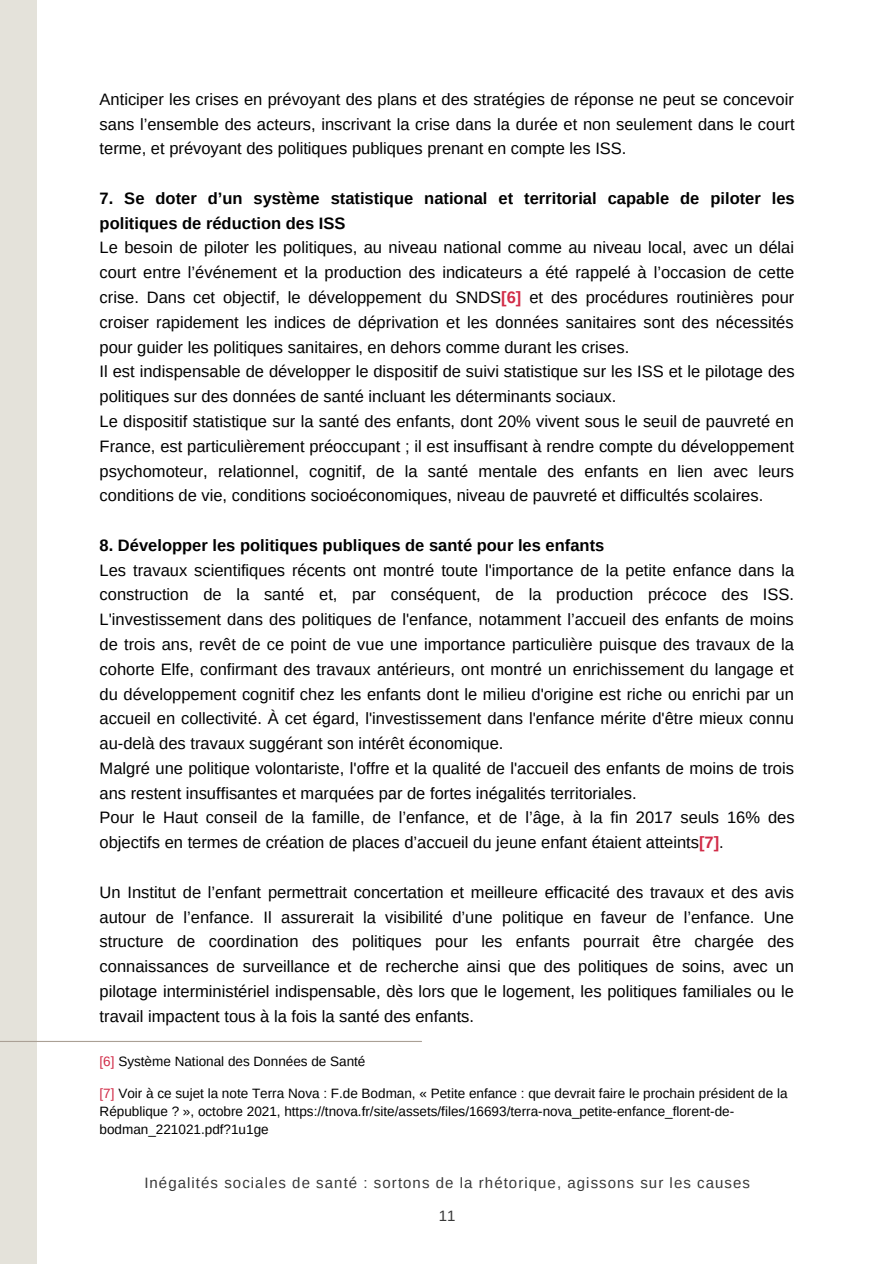
<style>
.page{position:relative;width:894px;height:1264px;background:#fff}
.page>*{position:absolute;margin:0;border:0;box-sizing:border-box;transform-origin:0 0}
.t1{font:16.5px/24.8px "Arimo";color:#000;text-align:justify}
.t2{font:700 16.5px/24.8px "Arimo";color:#000}
.t3{font:15px "Arimo";letter-spacing:.07em;color:#393939}
.t4{font:13.5px/18px "Arimo";color:#000}
.s1{font-weight:700;color:#d12b47}
.s2{color:#d12b47}
</style>
<div class="page">
<div style="left:0;top:0;width:37px;height:1263px;background:#e4e2da"></div>
<hr style="left:0;top:1040px;width:421px;height:2px;background:#aaa095">
<p class="t1" style="left:99px;top:87px;width:696px">Anticiper les crises en prévoyant des plans et des stratégies de réponse ne peut se concevoir sans l’ensemble des acteurs, inscrivant la crise dans la durée et non seulement dans le court terme, et prévoyant des politiques publiques prenant en compte les ISS.</p>
<p class="t2" style="left:99px;top:186px;width:696px">7. Se doter d’un système statistique national et territorial capable de piloter les politiques de réduction des ISS</p>
<p class="t1" style="left:99px;top:235px;width:696px">Le besoin de piloter les politiques, au niveau national comme au niveau local, avec un délai court entre l’événement et la production des indicateurs a été rappelé à l’occasion de cette crise. Dans cet objectif, le développement du SNDS<span class="s1">[6]</span> et des procédures routinières pour croiser rapidement les indices de déprivation et les données sanitaires sont des nécessités pour guider les politiques sanitaires, en dehors comme durant les crises.</p>
<p class="t1" style="left:99px;top:359px;width:696px">Il est indispensable de développer le dispositif de suivi statistique sur les ISS et le pilotage des politiques sur des données de santé incluant les déterminants sociaux.</p>
<p class="t1" style="left:99px;top:409px;width:696px">Le dispositif statistique sur la santé des enfants, dont 20% vivent sous le seuil de pauvreté en France, est particulièrement préoccupant ; il est insuffisant à rendre compte du développement psychomoteur, relationnel, cognitif, de la santé mentale des enfants en lien avec leurs conditions de vie, conditions socioéconomiques, niveau de pauvreté et difficultés scolaires.</p>
<p class="t2" style="left:99px;top:533px;width:506px">8. Développer les politiques publiques de santé pour les enfants</p>
<p class="t1" style="left:99px;top:557px;width:696px">Les travaux scientifiques récents ont montré toute l'importance de la petite enfance dans la construction de la santé et, par conséquent, de la production précoce des ISS.<br>L'investissement dans des politiques de l'enfance, notamment l’accueil des enfants de moins de trois ans, revêt de ce point de vue une importance particulière puisque des travaux de la cohorte Elfe, confirmant des travaux antérieurs, ont montré un enrichissement du langage et du développement cognitif chez les enfants dont le milieu d'origine est riche ou enrichi par un accueil en collectivité. À cet égard, l'investissement dans l'enfance mérite d'être mieux connu au-delà des travaux suggérant son intérêt économique.</p>
<p class="t1" style="left:99px;top:755px;width:695px">Malgré une politique volontariste, l'offre et la qualité de l'accueil des enfants de moins de trois ans restent insuffisantes et marquées par de fortes inégalités territoriales.</p>
<p class="t1" style="left:99px;top:805px;width:696px">Pour le Haut conseil de la famille, de l’enfance, et de l’âge, à la fin 2017 seuls 16% des objectifs en termes de création de places d’accueil du jeune enfant étaient atteints<span class="s1">[7]</span>.</p>
<p class="t1" style="left:99px;top:879px;width:696px">Un Institut de l’enfant permettrait concertation et meilleure efficacité des travaux et des avis autour de l’enfance. Il assurerait la visibilité d’une politique en faveur de l’enfance. Une structure de coordination des politiques pour les enfants pourrait être chargée des connaissances de surveillance et de recherche ainsi que des politiques de soins, avec un pilotage interministériel indispensable, dès lors que le logement, les politiques familiales ou le travail impactent tous à la fois la santé des enfants.</p>
<p class="t4" style="left:99px;top:1052px;width:267px"><span class="s2">[6]</span> Système National des Données de Santé</p>
<p class="t4" style="left:99px;top:1084px;width:689px"><span class="s2">[7]</span> Voir à ce sujet la note Terra Nova : F.de Bodman, « Petite enfance : que devrait faire le prochain président de la<br>République ? », octobre 2021, https://tnova.fr/site/assets/files/16693/terra-nova_petite-enfance_florent-de&shy;bodman_221021.pdf?1u1ge</p>
<p class="t3" style="left:144px;top:1174px;width:607px">Inégalités sociales de santé : sortons de la rhétorique, agissons sur les causes</p>
<p class="t3" style="left:438px;top:1207px;width:18px">11</p>
</div>
